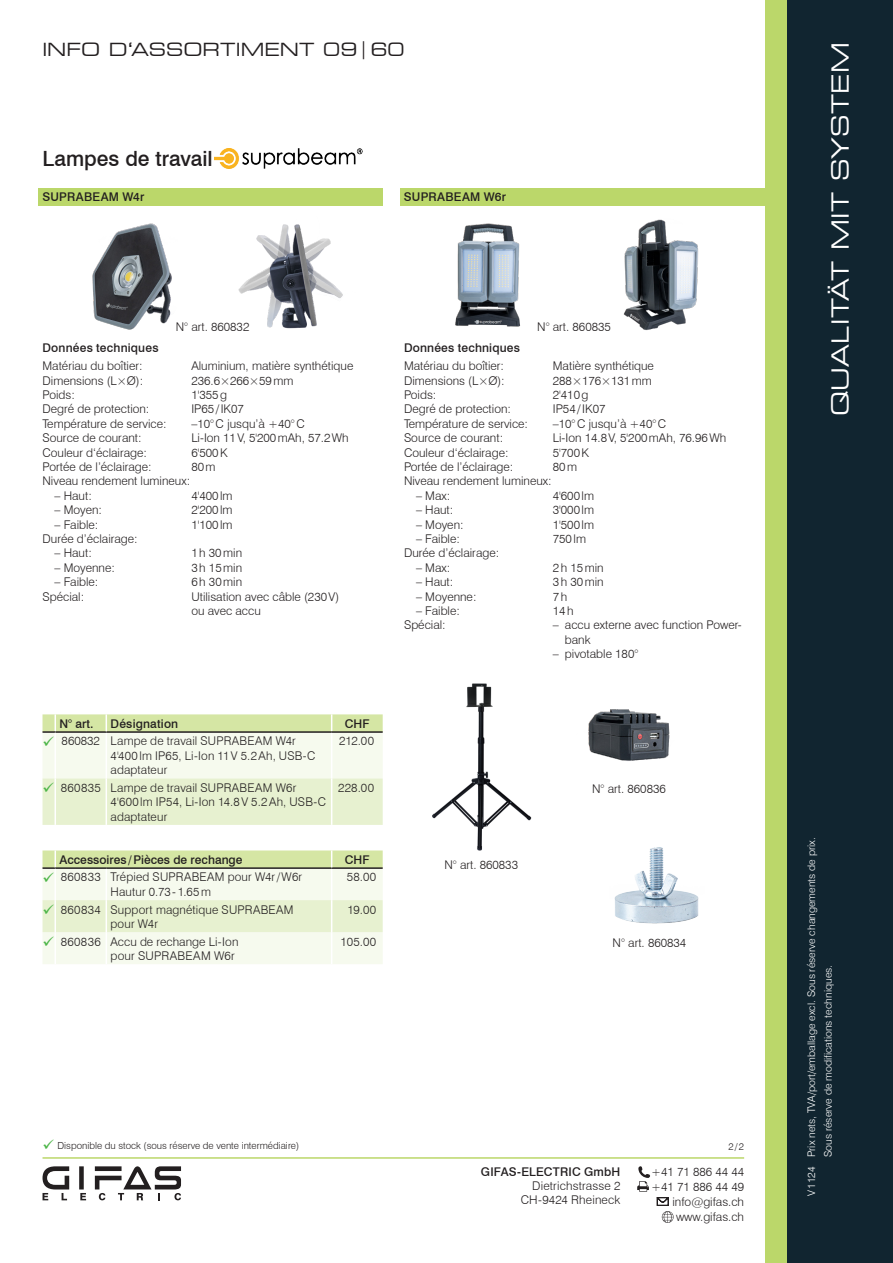
<style>
.page{position:relative;width:893px;height:1263px;background:#fff}
.page>*{position:absolute;margin:0;border:0;box-sizing:border-box;transform-origin:0 0}
.t1{font:expanded 23.55px "Square 721 BT";letter-spacing:.01em;color:#fff}
.t2{font:500 21px "Swiss 721 BT";color:#231f20}
.t3{font:expanded 18px "Square 721 BT";letter-spacing:.005em;color:#231f20}
.t4{font:300 12px/14.4px "Swiss 721 BT";color:#231f20}
.t5{font:500 12px "Swiss 721 BT";letter-spacing:.015em;color:#231f20}
.t6{font:300 10.5px/16.5px "Swiss 721 BT";color:#fff}
.t7{font:300 9.75px "Swiss 721 BT";color:#231f20}
.s1{color:#4bb547}
</style>
<div class="page">
<div style="left:787px;top:0;width:106px;height:1263px;background:#112530"></div>
<div style="left:765px;top:0;width:22px;height:1263px;background:#bbd76a"></div>
<div style="left:79px;top:1166px;width:5px;height:23px;background:#231f20"></div>
<svg style="left:43px;top:1166px;width:26px;height:34px"></svg>
<svg style="left:80px;top:1193px;width:6px;height:7px"></svg>
<svg style="left:95px;top:1166px;width:86px;height:34px"></svg>
<hr style="left:43px;top:1157px;width:701px;height:2px;background:#bbd76a">
<svg style="left:637px;top:1166px;width:36px;height:57px"></svg>
<img style="left:623px;top:219px;width:76px;height:111px">
<img style="left:92px;top:223px;width:80px;height:107px">
<img style="left:238px;top:224px;width:105px;height:105px">
<img style="left:455px;top:223px;width:65px;height:104px">
<img style="left:432px;top:683px;width:100px;height:168px">
<img style="left:614px;top:847px;width:85px;height:77px">
<img style="left:588px;top:709px;width:82px;height:52px">
<img style="left:215px;top:149px;width:148px;height:20px">
<div style="left:38px;top:188px;width:345px;height:17px;background:#bbd76a"></div>
<div style="left:400px;top:188px;width:370px;height:17px;background:#bbd76a"></div>
<svg style="left:43px;top:714px;width:340px;height:111px;background:#e8f0d4"></svg>
<hr style="left:55px;top:733px;width:1px;height:45px;background:#fff">
<hr style="left:55px;top:778px;width:1px;height:47px;background:#fff">
<svg style="left:43px;top:850px;width:340px;height:114px;background:#eaf2d9"></svg>
<hr style="left:55px;top:867px;width:51px;height:2px;background:#231f20">
<hr style="left:55px;top:869px;width:1px;height:31px;background:#fff">
<hr style="left:55px;top:900px;width:1px;height:32px;background:#fff">
<hr style="left:55px;top:932px;width:1px;height:32px;background:#fff">
<h3 class="t3" style="left:43px;top:39px;width:364px">INFO D‘ASSORTIMENT 09|60</h3>
<h1 class="t1" style="left:826px;top:416px;width:375px;rotate:-90deg">QUALITÄT MIT SYSTEM</h1>
<h2 class="t2" style="left:43px;top:146px;width:172px">Lampes de travail</h2>
<p class="t5" style="left:43px;top:190px;width:103px">SUPRABEAM W4r</p>
<p class="t5" style="left:404px;top:190px;width:104px">SUPRABEAM W6r</p>
<p class="t4" style="left:176px;top:320px;width:75px">N° art. 860832</p>
<p class="t4" style="left:537px;top:320px;width:75px">N° art. 860835</p>
<p class="t5" style="left:43px;top:340px;width:118px">Données techniques</p>
<p class="t4" style="left:43px;top:359px;width:102px">Matériau du boîtier:</p>
<p class="t4" style="left:191px;top:359px;width:164px">Aluminium, matière synthétique</p>
<p class="t4" style="left:43px;top:373px;width:102px">Dimensions (L×Ø):</p>
<p class="t4" style="left:191px;top:373px;width:104px">236.6×266×59mm</p>
<p class="t4" style="left:43px;top:387px;width:34px">Poids:</p>
<p class="t4" style="left:191px;top:387px;width:37px">1'355g</p>
<p class="t4" style="left:43px;top:402px;width:108px">Degré de protection:</p>
<p class="t4" style="left:191px;top:402px;width:54px">IP65/IK07</p>
<p class="t4" style="left:43px;top:416px;width:126px">Température de service:</p>
<p class="t4" style="left:191px;top:416px;width:115px">–10°C jusqu’à +40°C</p>
<p class="t4" style="left:43px;top:431px;width:101px">Source de courant:</p>
<p class="t4" style="left:191px;top:431px;width:159px">Li-Ion 11V, 5'200mAh, 57.2Wh</p>
<p class="t4" style="left:43px;top:445px;width:106px">Couleur d‘éclairage:</p>
<p class="t4" style="left:191px;top:445px;width:38px">6'500K</p>
<p class="t4" style="left:43px;top:459px;width:111px">Portée de l’éclairage:</p>
<p class="t4" style="left:191px;top:459px;width:26px">80m</p>
<p class="t4" style="left:43px;top:474px;width:149px">Niveau rendement lumineux:</p>
<p class="t4" style="left:55px;top:488px;width:39px">– Haut:</p>
<p class="t4" style="left:191px;top:488px;width:43px">4'400lm</p>
<p class="t4" style="left:55px;top:503px;width:49px">– Moyen:</p>
<p class="t4" style="left:191px;top:503px;width:43px">2'200lm</p>
<p class="t4" style="left:55px;top:517px;width:45px">– Faible:</p>
<p class="t4" style="left:191px;top:517px;width:43px">1'100lm</p>
<p class="t4" style="left:43px;top:531px;width:97px">Durée d’éclairage:</p>
<p class="t4" style="left:55px;top:546px;width:39px">– Haut:</p>
<p class="t4" style="left:191px;top:546px;width:52px">1h 30min</p>
<p class="t4" style="left:55px;top:560px;width:62px">– Moyenne:</p>
<p class="t4" style="left:191px;top:560px;width:52px">3h 15min</p>
<p class="t4" style="left:55px;top:575px;width:45px">– Faible:</p>
<p class="t4" style="left:191px;top:575px;width:52px">6h 30min</p>
<p class="t4" style="left:43px;top:589px;width:43px">Spécial:</p>
<p class="t4" style="left:191px;top:589px;width:149px">Utilisation avec câble (230V) ou avec accu</p>
<p class="t5" style="left:404px;top:340px;width:118px">Données techniques</p>
<p class="t4" style="left:404px;top:359px;width:102px">Matériau du boîtier:</p>
<p class="t4" style="left:553px;top:359px;width:103px">Matière synthétique</p>
<p class="t4" style="left:404px;top:373px;width:102px">Dimensions (L×Ø):</p>
<p class="t4" style="left:553px;top:373px;width:100px">288×176×131mm</p>
<p class="t4" style="left:404px;top:387px;width:34px">Poids:</p>
<p class="t4" style="left:553px;top:387px;width:37px">2'410g</p>
<p class="t4" style="left:404px;top:402px;width:108px">Degré de protection:</p>
<p class="t4" style="left:553px;top:402px;width:54px">IP54/IK07</p>
<p class="t4" style="left:404px;top:416px;width:126px">Température de service:</p>
<p class="t4" style="left:553px;top:416px;width:115px">–10°C jusqu’à +40°C</p>
<p class="t4" style="left:404px;top:431px;width:101px">Source de courant:</p>
<p class="t4" style="left:553px;top:431px;width:175px">Li-Ion 14.8V, 5'200mAh, 76.96Wh</p>
<p class="t4" style="left:404px;top:445px;width:106px">Couleur d‘éclairage:</p>
<p class="t4" style="left:553px;top:445px;width:38px">5'700K</p>
<p class="t4" style="left:404px;top:459px;width:111px">Portée de l’éclairage:</p>
<p class="t4" style="left:553px;top:459px;width:26px">80m</p>
<p class="t4" style="left:404px;top:474px;width:149px">Niveau rendement lumineux:</p>
<p class="t4" style="left:416px;top:488px;width:36px">– Max:</p>
<p class="t4" style="left:553px;top:488px;width:43px">4'600lm</p>
<p class="t4" style="left:416px;top:503px;width:39px">– Haut:</p>
<p class="t4" style="left:553px;top:503px;width:43px">3'000lm</p>
<p class="t4" style="left:416px;top:517px;width:49px">– Moyen:</p>
<p class="t4" style="left:553px;top:517px;width:43px">1'500lm</p>
<p class="t4" style="left:416px;top:531px;width:45px">– Faible:</p>
<p class="t4" style="left:553px;top:531px;width:35px">750lm</p>
<p class="t4" style="left:404px;top:546px;width:97px">Durée d’éclairage:</p>
<p class="t4" style="left:416px;top:560px;width:36px">– Max:</p>
<p class="t4" style="left:553px;top:560px;width:52px">2h 15min</p>
<p class="t4" style="left:416px;top:575px;width:39px">– Haut:</p>
<p class="t4" style="left:553px;top:575px;width:52px">3h 30min</p>
<p class="t4" style="left:416px;top:589px;width:62px">– Moyenne:</p>
<p class="t4" style="left:553px;top:589px;width:16px">7h</p>
<p class="t4" style="left:416px;top:603px;width:45px">– Faible:</p>
<p class="t4" style="left:553px;top:603px;width:22px">14h</p>
<p class="t4" style="left:404px;top:618px;width:43px">Spécial:</p>
<p class="t4" style="left:565px;top:618px;width:178px;text-indent:-12px">– accu externe avec function Power&shy;bank</p>
<p class="t4" style="left:553px;top:647px;width:87px">– pivotable 180°</p>
<p class="t5" style="left:60px;top:716px;width:35px">N° art.</p>
<p class="t5" style="left:111px;top:716px;width:69px">Désignation</p>
<p class="t5" style="left:345px;top:716px;width:26px">CHF</p>
<p class="t4" style="left:111px;top:734px;width:206px;text-indent:-68px"><span class="s1">✓</span> 860832 Lampe de travail SUPRABEAM W4r<br>4'400lm IP65, Li-Ion 11V 5.2Ah, USB-C adaptateur</p>
<p class="t4" style="left:339px;top:734px;width:37px">212.00</p>
<p class="t4" style="left:111px;top:780px;width:217px;text-indent:-68px"><span class="s1">✓</span> 860835 Lampe de travail SUPRABEAM W6r<br>4'600lm IP54, Li-Ion 14.8V 5.2Ah, USB-C adaptateur</p>
<p class="t4" style="left:338px;top:780px;width:38px">228.00</p>
<p class="t5" style="left:60px;top:852px;width:184px">Accessoires/Pièces de rechange</p>
<p class="t5" style="left:345px;top:852px;width:26px">CHF</p>
<p class="t4" style="left:111px;top:870px;width:193px;text-indent:-68px"><span class="s1">✓</span> 860833 Trépied SUPRABEAM pour W4r/W6r<br>Hautur 0.73-1.65m</p>
<p class="t4" style="left:347px;top:870px;width:31px">58.00</p>
<p class="t4" style="left:111px;top:902px;width:185px;text-indent:-68px"><span class="s1">✓</span> 860834 Support magnétique SUPRABEAM pour W4r</p>
<p class="t4" style="left:347px;top:902px;width:30px">19.00</p>
<p class="t4" style="left:111px;top:934px;width:130px;text-indent:-68px"><span class="s1">✓</span> 860836 Accu de rechange Li-Ion pour SUPRABEAM W6r</p>
<p class="t4" style="left:341px;top:934px;width:37px">105.00</p>
<p class="t7" style="left:43px;top:1140px;width:258px"><span class="s1">✓</span> Disponible du stock (sous réserve de vente intermédiaire)</p>
<p class="t4" style="left:444px;top:857px;width:75px">N° art. 860833</p>
<p class="t4" style="left:592px;top:782px;width:75px">N° art. 860836</p>
<p class="t4" style="left:613px;top:935px;width:75px">N° art. 860834</p>
<p class="t7" style="left:728px;top:1140px;width:17px">2/2</p>
<p class="t6" style="left:803px;top:1157px;width:321px;rotate:-90deg">Prix nets, TVA/port/emballage excl. Sous réserve changements de prix.<br>Sous réserve de modifications techniques.</p>
<p class="t5" style="left:481px;top:1164px;width:141px">GIFAS-ELECTRIC GmbH</p>
<p class="t4" style="left:521px;top:1178px;width:101px;text-align:right">Dietrichstrasse 2<br>CH-9424 Rheineck</p>
<p class="t4" style="left:651px;top:1164px;width:95px;line-height:15px;text-align:right">+41 71 886 44 44 +41 71 886 44 49 info@gifas.ch www.gifas.ch</p>
<p class="t6" style="left:803px;top:1196px;width:31px;rotate:-90deg">V1124</p>
</div>
